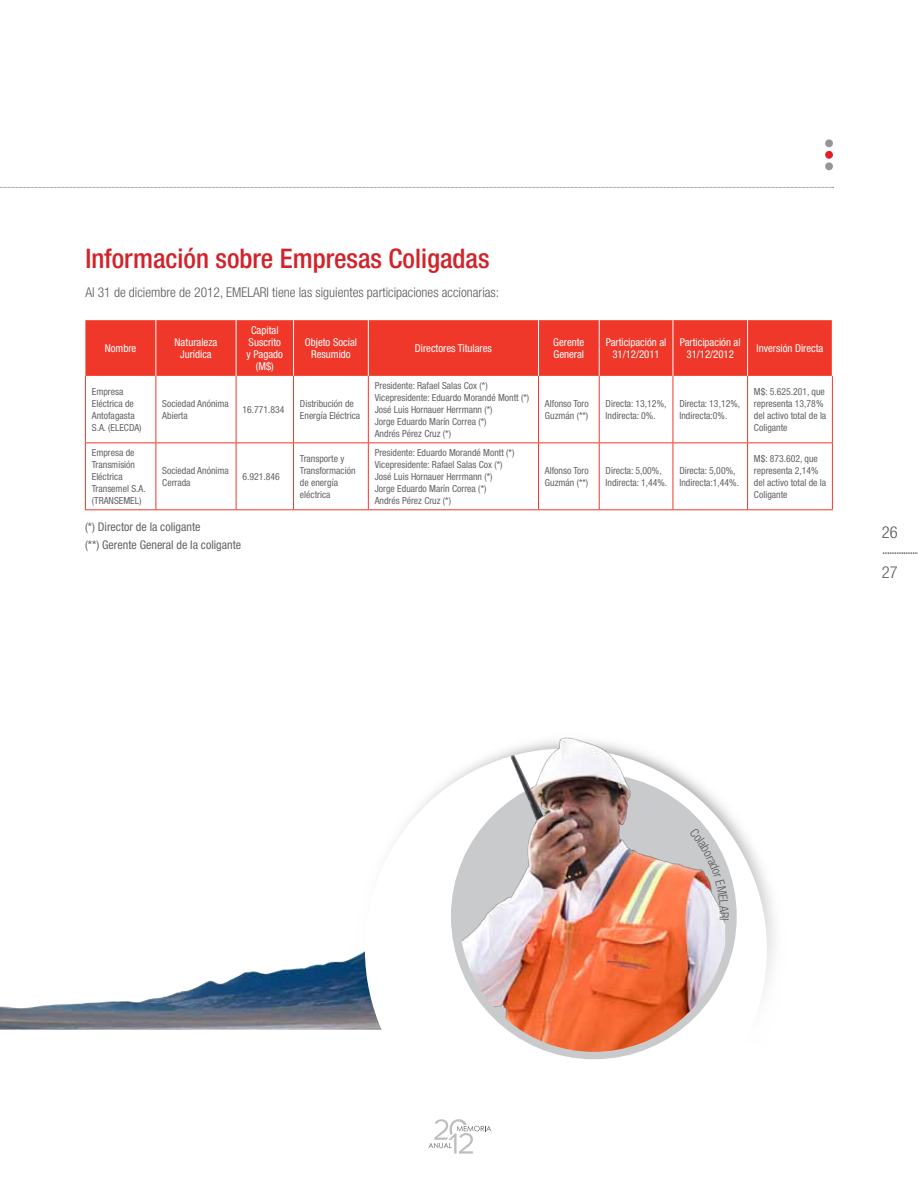
<style>
.page{position:relative;width:918px;height:1188px;background:#fff}
.page>*{position:absolute;margin:0;border:0;box-sizing:border-box;transform-origin:0 0}
.t1{font:500 condensed 27px "Helvetica Neue LT Pro";color:#d2232a}
.t2{font:300 condensed 16.5px/15.3px "Helvetica Neue LT Pro";color:#58595b}
.t3{font:300 condensed 16.5px "Helvetica Neue LT Pro";color:#5d5d60}
.t4{font:300 condensed 13.5px "Helvetica Neue LT Pro";color:#58595b}
.t5{font:300 condensed 12.45px "Helvetica Neue LT Pro";color:#58595b}
.t6{font:condensed 12px/18px "Helvetica Neue LT Pro";color:#636466}
.t7{font:condensed 10.8px/12px "Helvetica Neue LT Pro";color:#fff;text-align:center}
.t8{font:condensed 9.75px/12px "Helvetica Neue LT Pro";color:#636466}
</style>
<div class="page">
<img style="left:0;top:959px;width:350px;height:71px">
<div style="left:825px;top:139px;width:8px;height:8px;background:#939598;border-radius:50%"></div>
<div style="left:825px;top:151px;width:8px;height:8px;background:#e21e29;border-radius:50%"></div>
<div style="left:825px;top:162px;width:8px;height:8px;background:#939598;border-radius:50%"></div>
<svg style="left:352px;top:773px;width:422px;height:358px"></svg>
<div style="left:451px;top:773px;width:286px;height:286px;background:#c9cacc;border-radius:50%"></div>
<img style="left:461px;top:737px;width:264px;height:315px">
<svg style="left:428px;top:1119px;width:63px;height:35px"></svg>
<svg style="left:0;top:187px;width:834px;height:1px"></svg>
<div style="left:85px;top:320px;width:747px;height:56px;background:#ef3829"></div>
<hr style="left:155px;top:320px;width:1px;height:56px;background:#fff">
<hr style="left:236px;top:320px;width:1px;height:56px;background:#fff">
<hr style="left:293px;top:320px;width:1px;height:56px;background:#fff">
<hr style="left:368px;top:320px;width:1px;height:56px;background:#fff">
<hr style="left:538px;top:320px;width:1px;height:56px;background:#fff">
<hr style="left:599px;top:320px;width:1px;height:56px;background:#fff">
<hr style="left:673px;top:320px;width:1px;height:56px;background:#fff">
<hr style="left:747px;top:320px;width:1px;height:56px;background:#fff">
<hr style="left:85px;top:376px;width:1px;height:66px;background:#ef3829">
<hr style="left:155px;top:376px;width:1px;height:66px;background:#ef3829">
<hr style="left:236px;top:376px;width:1px;height:66px;background:#ef3829">
<hr style="left:293px;top:376px;width:1px;height:66px;background:#ef3829">
<hr style="left:368px;top:376px;width:1px;height:66px;background:#ef3829">
<hr style="left:538px;top:376px;width:1px;height:66px;background:#ef3829">
<hr style="left:599px;top:376px;width:1px;height:66px;background:#ef3829">
<hr style="left:673px;top:376px;width:1px;height:66px;background:#ef3829">
<hr style="left:747px;top:376px;width:1px;height:66px;background:#ef3829">
<hr style="left:832px;top:376px;width:1px;height:66px;background:#ef3829">
<hr style="left:85px;top:442px;width:71px;height:1px;background:#ef3829">
<hr style="left:85px;top:443px;width:1px;height:66px;background:#ef3829">
<hr style="left:156px;top:442px;width:80px;height:1px;background:#ef3829">
<hr style="left:155px;top:443px;width:1px;height:66px;background:#ef3829">
<hr style="left:236px;top:442px;width:58px;height:1px;background:#ef3829">
<hr style="left:236px;top:443px;width:1px;height:66px;background:#ef3829">
<hr style="left:294px;top:442px;width:74px;height:1px;background:#ef3829">
<hr style="left:293px;top:443px;width:1px;height:66px;background:#ef3829">
<hr style="left:368px;top:442px;width:171px;height:1px;background:#ef3829">
<hr style="left:368px;top:443px;width:1px;height:66px;background:#ef3829">
<hr style="left:539px;top:442px;width:60px;height:1px;background:#ef3829">
<hr style="left:538px;top:443px;width:1px;height:66px;background:#ef3829">
<hr style="left:599px;top:442px;width:74px;height:1px;background:#ef3829">
<hr style="left:599px;top:443px;width:1px;height:66px;background:#ef3829">
<hr style="left:673px;top:442px;width:75px;height:1px;background:#ef3829">
<hr style="left:673px;top:443px;width:1px;height:66px;background:#ef3829">
<hr style="left:748px;top:442px;width:85px;height:1px;background:#ef3829">
<hr style="left:747px;top:443px;width:1px;height:66px;background:#ef3829">
<hr style="left:832px;top:443px;width:1px;height:66px;background:#ef3829">
<hr style="left:85px;top:509px;width:71px;height:1px;background:#ef3829">
<hr style="left:156px;top:509px;width:80px;height:1px;background:#ef3829">
<hr style="left:236px;top:509px;width:58px;height:1px;background:#ef3829">
<hr style="left:294px;top:509px;width:74px;height:1px;background:#ef3829">
<hr style="left:368px;top:509px;width:171px;height:1px;background:#ef3829">
<hr style="left:539px;top:509px;width:60px;height:1px;background:#ef3829">
<hr style="left:599px;top:509px;width:74px;height:1px;background:#ef3829">
<hr style="left:673px;top:509px;width:75px;height:1px;background:#ef3829">
<hr style="left:748px;top:509px;width:85px;height:1px;background:#ef3829">
<svg style="left:690px;top:828px;width:39px;height:84px"></svg>
<p class="t1" style="left:85px;top:243px;width:406px">Información sobre Empresas Coligadas</p>
<p class="t4" style="left:85px;top:284px;width:415px">Al 31 de diciembre de 2012, EMELARI tiene las siguientes participaciones accionarias:</p>
<p class="t7" style="left:105px;top:342px;width:33px">Nombre</p>
<p class="t7" style="left:175px;top:336px;width:44px">Naturaleza<br>Jurídica</p>
<p class="t7" style="left:247px;top:324px;width:38px">Capital<br>Suscrito y Pagado (M$)</p>
<p class="t7" style="left:305px;top:336px;width:54px">Objeto Social<br>Resumido</p>
<p class="t7" style="left:415px;top:342px;width:79px">Directores Titulares</p>
<p class="t7" style="left:553px;top:336px;width:33px;text-align:left">Gerente<br>General</p>
<p class="t7" style="left:606px;top:336px;width:62px">Participación al<br>31/12/2011</p>
<p class="t7" style="left:680px;top:336px;width:62px">Participación al<br>31/12/2012</p>
<p class="t7" style="left:757px;top:342px;width:68px">Inversión Directa</p>
<p class="t8" style="left:92px;top:385px;width:51px">Empresa<br>Eléctrica de<br>Antofagasta<br>S.A. (ELECDA)</p>
<p class="t8" style="left:162px;top:397px;width:68px">Sociedad Anónima<br>Abierta</p>
<p class="t8" style="left:243px;top:403px;width:44px">16.771.834</p>
<p class="t8" style="left:300px;top:397px;width:62px">Distribución de<br>Energía Eléctrica</p>
<p class="t8" style="left:375px;top:379px;width:156px">Presidente: Rafael Salas Cox (*)<br>Vicepresidente: Eduardo Morandé Montt (*)<br>José Luis Hornauer Herrmann (*)<br>Jorge Eduardo Marín Correa (*)<br>Andrés Pérez Cruz (*)</p>
<p class="t8" style="left:92px;top:446px;width:55px">Empresa de<br>Transmisión<br>Eléctrica<br>Transemel S.A. (TRANSEMEL)</p>
<p class="t8" style="left:162px;top:464px;width:68px">Sociedad Anónima<br>Cerrada</p>
<p class="t8" style="left:243px;top:470px;width:39px">6.921.846</p>
<p class="t6" style="left:85px;top:518px;width:158px">(*) Director de la coligante<br>(**) Gerente General de la coligante</p>
<p class="t8" style="left:300px;top:452px;width:57px">Transporte y<br>Transformación de energía eléctrica</p>
<p class="t8" style="left:375px;top:446px;width:141px">Presidente: Eduardo Morandé Montt (*)<br>Vicepresidente: Rafael Salas Cox (*)<br>José Luis Hornauer Herrmann (*)<br>Jorge Eduardo Marín Correa (*)<br>Andrés Pérez Cruz (*)</p>
<p class="t8" style="left:545px;top:397px;width:45px">Alfonso Toro<br>Guzmán (**)</p>
<p class="t8" style="left:606px;top:397px;width:62px">Directa: 13,12%,<br>Indirecta: 0%.</p>
<p class="t8" style="left:679px;top:397px;width:62px">Directa: 13,12%,<br>Indirecta:0%.</p>
<p class="t8" style="left:545px;top:464px;width:45px">Alfonso Toro<br>Guzmán (**)</p>
<p class="t8" style="left:606px;top:464px;width:63px">Directa: 5,00%,<br>Indirecta: 1,44%.</p>
<p class="t8" style="left:679px;top:464px;width:61px">Directa: 5,00%,<br>Indirecta:1,44%.</p>
<p class="t8" style="left:754px;top:385px;width:74px">M$: 5.625.201, que representa 13,78% del activo total de la<br>Coligante</p>
<p class="t8" style="left:754px;top:452px;width:74px">M$: 873.602, que representa 2,14% del activo total de la<br>Coligante</p>
<p class="t2" style="left:882px;top:525px;width:38px">26 ...............</p>
<p class="t3" style="left:882px;top:563px;width:17px">27</p>
<p class="t5" style="left:731px;top:912px;width:8px;rotate:90deg">R</p>
</div>
